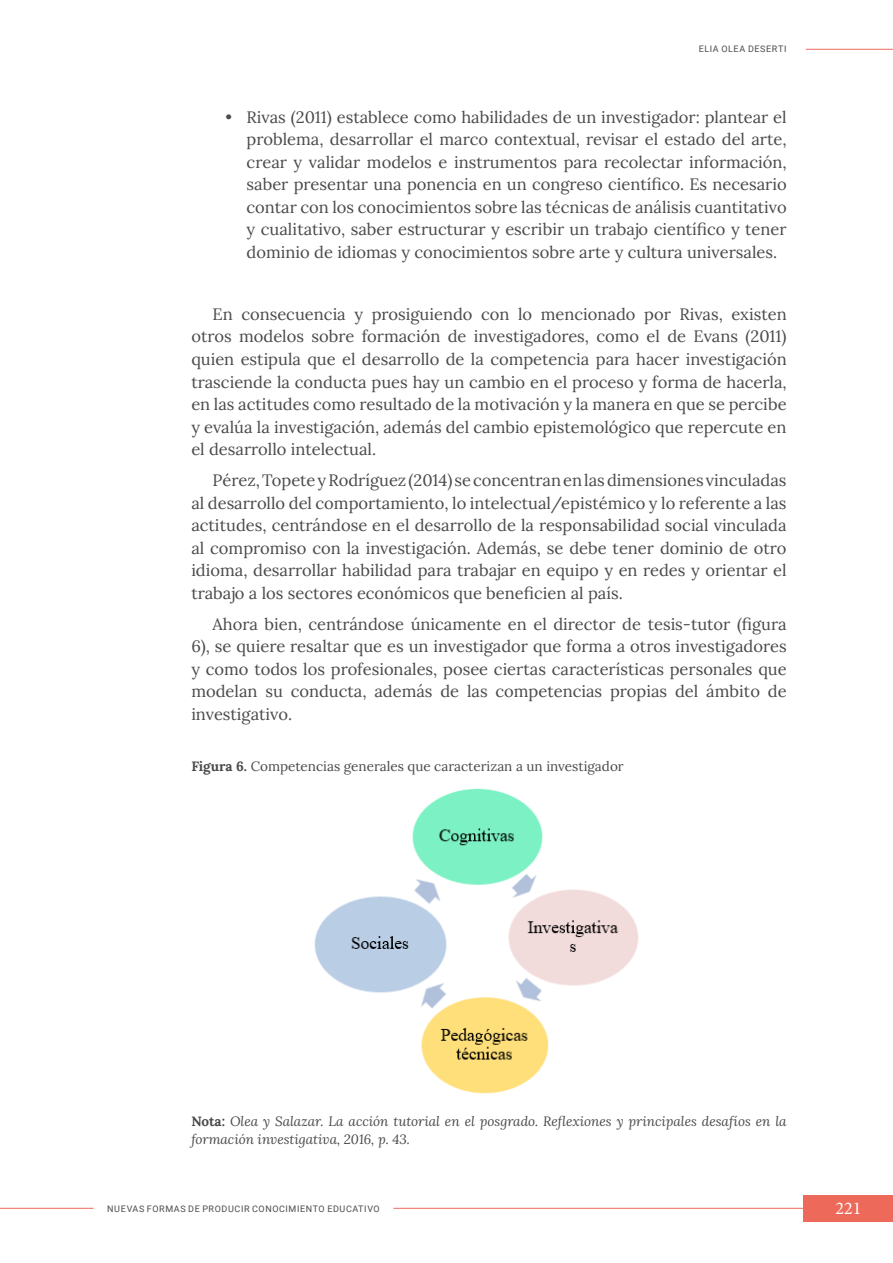
<style>
.page{position:relative;width:893px;height:1263px;background:#fff}
.page>*{position:absolute;margin:0;border:0;box-sizing:border-box;transform-origin:0 0}
.t1{font:18px "Minion Pro";color:#fff}
.t2{font:16.5px/22.5px "Lora";color:#4a4a49;text-align:justify}
.t3{font:italic 13.5px/18px "Lora";color:#4a4a49}
.t4{font:13.5px "Lora";color:#4a4a49}
.t5{font:9px "Roboto";letter-spacing:.065em;color:#4a4a49}
.s1{font-weight:700}
.s2{font-weight:700;font-style:normal}
</style>
<div class="page">
<div style="left:804px;top:1195px;width:89px;height:27px;background:#ed6a5b"></div>
<hr style="left:0;top:1208px;width:94px;height:1px;background:#ed6a5b">
<hr style="left:393px;top:1208px;width:411px;height:1px;background:#ed6a5b">
<hr style="left:806px;top:49px;width:87px;height:1px;background:#ed6a5b">
<img style="left:314px;top:788px;width:324px;height:306px">
<p class="t5" style="left:699px;top:43px;width:89px">ELIA OLEA DESERTI</p>
<p class="t2" style="left:247px;top:105px;width:542px;text-indent:-21px">• Rivas (2011) establece como habilidades de un investigador: plantear el problema, desarrollar el marco contextual, revisar el estado del arte, crear y validar modelos e instrumentos para recolectar información, saber presentar una ponencia en un congreso científico. Es necesario contar con los conocimientos sobre las técnicas de análisis cuantitativo y cualitativo, saber estructurar y escribir un trabajo científico y tener dominio de idiomas y conocimientos sobre arte y cultura universales.</p>
<p class="t2" style="left:191px;top:302px;width:597px;text-indent:21px">En consecuencia y prosiguiendo con lo mencionado por Rivas, existen otros modelos sobre formación de investigadores, como el de Evans (2011) quien estipula que el desarrollo de la competencia para hacer investigación trasciende la conducta pues hay un cambio en el proceso y forma de hacerla, en las actitudes como resultado de la motivación y la manera en que se percibe y evalúa la investigación, además del cambio epistemológico que repercute en el desarrollo intelectual.</p>
<p class="t2" style="left:191px;top:468px;width:597px;text-indent:21px">Pérez, Topete y Rodríguez (2014) se concentran en las dimensiones vinculadas al desarrollo del comportamiento, lo intelectual/epistémico y lo referente a las actitudes, centrándose en el desarrollo de la responsabilidad social vinculada al compromiso con la investigación. Además, se debe tener dominio de otro idioma, desarrollar habilidad para trabajar en equipo y en redes y orientar el trabajo a los sectores económicos que beneficien al país.</p>
<p class="t2" style="left:191px;top:611px;width:597px;text-indent:21px">Ahora bien, centrándose únicamente en el director de tesis-tutor (figura 6), se quiere resaltar que es un investigador que forma a otros investigadores y como todos los profesionales, posee ciertas características personales que modelan su conducta, además de las competencias propias del ámbito de investigativo.</p>
<p class="t4" style="left:191px;top:756px;width:434px"><span class="s1">Figura 6.</span> Competencias generales que caracterizan a un investigador</p>
<p class="t3" style="left:191px;top:1111px;width:597px"><span class="s2">Nota:</span> Olea y Salazar. La acción tutorial en el posgrado. Reflexiones y principales desafíos en la formación investigativa, 2016, p. 43.</p>
<p class="t5" style="left:107px;top:1202px;width:274px">NUEVAS FORMAS DE PRODUCIR CONOCIMIENTO EDUCATIVO</p>
<p class="t1" style="left:835px;top:1196px;width:27px">221</p>
</div>
